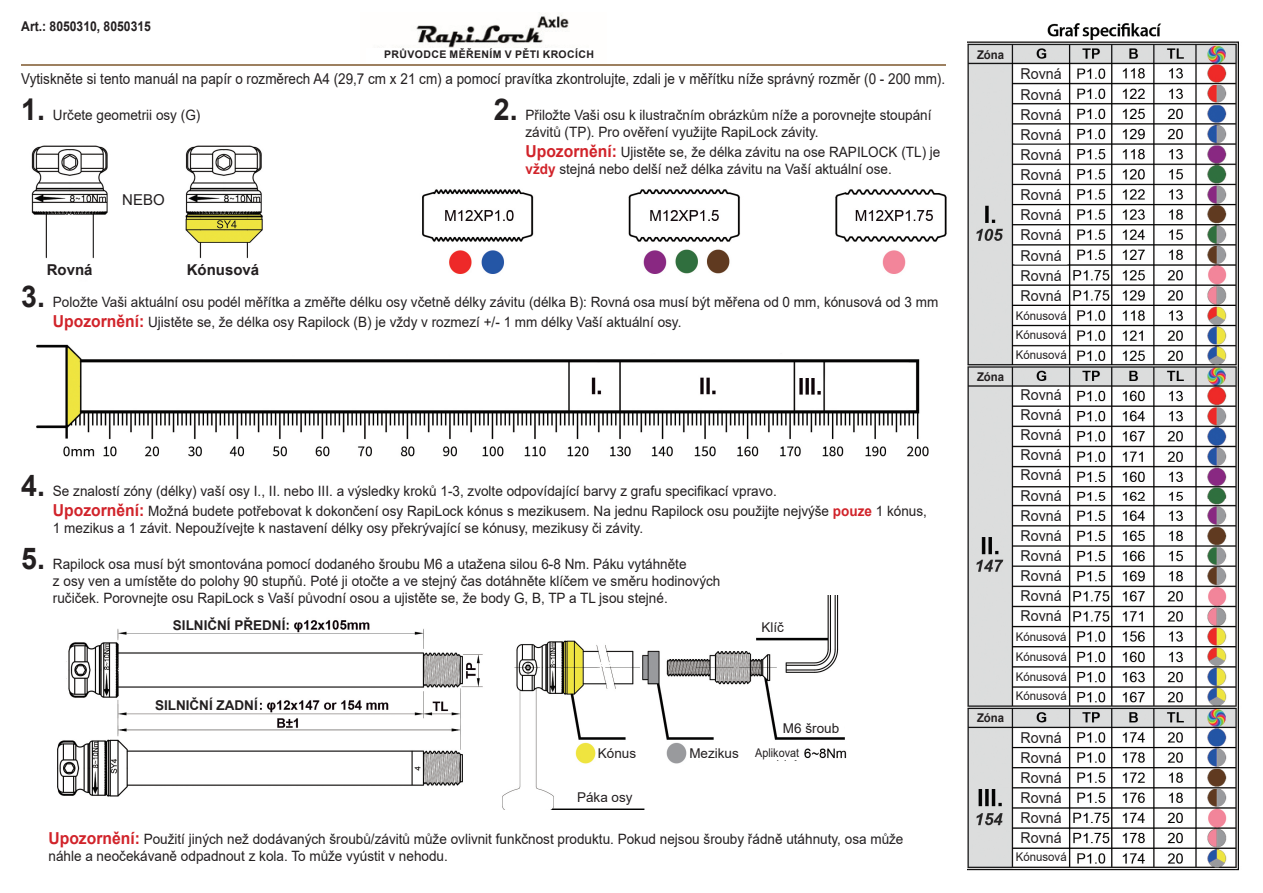
<style>
.page{position:relative;width:1263px;height:893px;background:#fff}
.page>*{position:absolute;margin:0;border:0;box-sizing:border-box;transform-origin:0 0}
.t1{font:15px "Arial";color:#231f20;scale:.95 1}
.t2{font:15px "Arial";color:#231f20;scale:.9 1}
.t3{font:700 15px "Arial";color:#231f20}
.t4{font:15px "Arial";color:#231f20}
.t5{font:14.25px/17.1px "Arial";color:#231f20;scale:.95 1}
.t6{font:700 13.5px "Arial";color:#231f20}
.t7{font:13.5px "Arial";color:#231f20}
.t8{font:700 13.5px "Arial";color:#231f20;scale:.9 1}
.t9{font:12px "Arial";color:#231f20;scale:.95 1}
.t10{font:12px "Arial";color:#231f20;scale:.9 1}
.t11{font:700 12px "Arial";color:#231f20;scale:.95 1}
.t12{font:700 10.5px "Arial";letter-spacing:.035em;color:#231f20}
.s1{font-weight:700;font-size:30px}
.s2{font-weight:700;font-size:16.5px;color:#d1232a}
.s3{font-weight:700;color:#d1232a}
.s4{font-size:13.5px}
</style>
<div class="page">
<img style="left:57px;top:596px;width:790px;height:213px">
<div style="left:167px;top:615px;width:119px;height:17px;background:#fff"></div>
<div style="left:141px;top:695px;width:118px;height:17px;background:#fff"></div>
<div style="left:575px;top:791px;width:77px;height:14px;background:#fff"></div>
<div style="left:596px;top:746px;width:47px;height:15px;background:#fff"></div>
<div style="left:759px;top:620px;width:56px;height:14px;background:#fff"></div>
<div style="left:781px;top:720px;width:63px;height:14px;background:#fff"></div>
<div style="left:689px;top:746px;width:56px;height:15px;background:#fff"></div>
<div style="left:753px;top:746px;width:47px;height:14px;background:#fff"></div>
<img style="left:31px;top:145px;width:232px;height:114px">
<div style="left:125px;top:188px;width:39px;height:30px;background:#fff"></div>
<img style="left:36px;top:344px;width:893px;height:113px">
<img style="left:422px;top:189px;width:525px;height:85px">
<img style="left:967px;top:23px;width:272px;height:847px">
<img style="left:400px;top:15px;width:169px;height:33px">
<hr style="left:21px;top:64px;width:924px;height:1px;background:#9d8060">
<p class="t8" style="left:21px;top:17px;width:146px">Art.: 8050310, 8050315</p>
<p class="t12" style="left:384px;top:47px;width:211px">PRŮVODCE MĚŘENÍM V PĚTI KROCÍCH</p>
<p class="t2" style="left:21px;top:69px;width:1028px">Vytiskněte si tento manuál na papír o rozměrech A4 (29,7 cm x 21 cm) a pomocí pravítka zkontrolujte, zdali je v měřítku níže správný rozměr (0 - 200 mm).</p>
<p class="t5" style="left:21px;top:107px;width:190px"><span class="s1">1.</span> Určete geometrii osy (G)</p>
<p class="t5" style="left:525px;top:107px;width:429px;text-indent:-32px"><span class="s1">2.</span> Přiložte Vaši osu k ilustračním obrázkům níže a porovnejte stoupání závitů (TP). Pro ověření využijte RapiLock závity.</p>
<p class="t5" style="left:525px;top:144px;width:438px"><span class="s2">Upozornění:</span> Ujistěte se, že délka závitu na ose RAPILOCK (TL) je <span class="s3">vždy</span> stejná nebo delší než délka závitu na Vaší aktuální ose.</p>
<p class="t4" style="left:122px;top:190px;width:44px">NEBO</p>
<p class="t3" style="left:47px;top:259px;width:47px">Rovná</p>
<p class="t3" style="left:187px;top:259px;width:74px">Kónusová</p>
<p class="t5" style="left:53px;top:292px;width:933px;line-height:19.8px;text-indent:-32px"><span class="s1">3.</span> Položte Vaši aktuální osu podél měřítka a změřte délku osy včetně délky závitu (délka B): Rovná osa musí být měřena od 0 mm, kónusová od 3 mm<br><span class="s2">Upozornění:</span> Ujistěte se, že délka osy Rapilock (B) je vždy v rozmezí +/- 1 mm délky Vaší aktuální osy.</p>
<p class="t5" style="left:53px;top:481px;width:921px;line-height:19.8px;text-indent:-32px"><span class="s1">4.</span> Se znalostí zóny (délky) vaší osy I., II. nebo III. a výsledky kroků 1-3, zvolte odpovídající barvy z grafu specifikací vpravo.<br><span class="s2">Upozornění:</span> Možná budete potřebovat k dokončení osy RapiLock kónus s mezikusem. Na jednu Rapilock osu použijte nejvýše <span class="s3">pouze</span> 1 kónus,</p>
<p class="t5" style="left:53px;top:519px;width:623px">1 mezikus a 1 závit. Nepoužívejte k nastavení délky osy překrývající se kónusy, mezikusy či závity.</p>
<p class="t5" style="left:53px;top:555px;width:704px;text-indent:-32px"><span class="s1">5.</span> Rapilock osa musí být smontována pomocí dodaného šroubu M6 a utažena silou 6-8 Nm. Páku vytáhněte<br>z osy ven a umístěte do polohy 90 stupňů. Poté ji otočte a ve stejný čas dotáhněte klíčem ve směru hodinových ručiček. Porovnejte osu RapiLock s Vaší původní osou a ujistěte se, že body G, B, TP a TL jsou stejné.</p>
<p class="t6" style="left:173px;top:615px;width:114px">SILNIČNÍ PŘEDNÍ</p>
<p class="t6" style="left:155px;top:696px;width:104px">SILNIČNÍ ZADNÍ</p>
<p class="t7" style="left:598px;top:744px;width:40px">Kónus</p>
<p class="t7" style="left:577px;top:788px;width:57px">Páka osy</p>
<p class="t7" style="left:761px;top:618px;width:24px">Klíč</p>
<p class="t7" style="left:783px;top:719px;width:58px">M6 šroub</p>
<p class="t10" style="left:689px;top:745px;width:123px"><span class="s4">Mezikus</span> Aplikovat</p>
<p class="t5" style="left:48px;top:830px;width:901px"><span class="s2">Upozornění:</span> Použití jiných než dodávaných šroubů/závitů může ovlivnit funkčnost produktu. Pokud nejsou šrouby řádně utáhnuty, osa může náhle a neočekávaně odpadnout z kola. To může vyústit v nehodu.</p>
<p class="t11" style="left:977px;top:46px;width:30px">Zóna</p>
<p class="t11" style="left:977px;top:368px;width:30px">Zóna</p>
<p class="t11" style="left:977px;top:709px;width:30px">Zóna</p>
<p class="t1" style="left:1020px;top:64px;width:45px">Rovná</p>
<p class="t1" style="left:1020px;top:84px;width:45px">Rovná</p>
<p class="t1" style="left:1020px;top:104px;width:45px">Rovná</p>
<p class="t1" style="left:1020px;top:124px;width:45px">Rovná</p>
<p class="t1" style="left:1020px;top:144px;width:45px">Rovná</p>
<p class="t1" style="left:1020px;top:165px;width:45px">Rovná</p>
<p class="t1" style="left:1020px;top:185px;width:45px">Rovná</p>
<p class="t1" style="left:1020px;top:205px;width:45px">Rovná</p>
<p class="t1" style="left:1020px;top:225px;width:45px">Rovná</p>
<p class="t1" style="left:1020px;top:245px;width:45px">Rovná</p>
<p class="t1" style="left:1020px;top:265px;width:45px">Rovná</p>
<p class="t1" style="left:1020px;top:285px;width:45px">Rovná</p>
<p class="t9" style="left:1016px;top:307px;width:55px">Kónusová</p>
<p class="t9" style="left:1016px;top:327px;width:55px">Kónusová</p>
<p class="t9" style="left:1016px;top:347px;width:55px">Kónusová</p>
<p class="t1" style="left:1020px;top:384px;width:45px">Rovná</p>
<p class="t1" style="left:1020px;top:405px;width:45px">Rovná</p>
<p class="t1" style="left:1020px;top:425px;width:45px">Rovná</p>
<p class="t1" style="left:1020px;top:445px;width:45px">Rovná</p>
<p class="t1" style="left:1020px;top:465px;width:45px">Rovná</p>
<p class="t1" style="left:1020px;top:485px;width:45px">Rovná</p>
<p class="t1" style="left:1020px;top:505px;width:45px">Rovná</p>
<p class="t1" style="left:1020px;top:525px;width:45px">Rovná</p>
<p class="t1" style="left:1020px;top:545px;width:45px">Rovná</p>
<p class="t1" style="left:1020px;top:565px;width:45px">Rovná</p>
<p class="t1" style="left:1020px;top:586px;width:45px">Rovná</p>
<p class="t1" style="left:1020px;top:606px;width:45px">Rovná</p>
<p class="t9" style="left:1016px;top:628px;width:55px">Kónusová</p>
<p class="t9" style="left:1016px;top:648px;width:55px">Kónusová</p>
<p class="t9" style="left:1016px;top:668px;width:55px">Kónusová</p>
<p class="t9" style="left:1016px;top:688px;width:55px">Kónusová</p>
<p class="t1" style="left:1020px;top:727px;width:45px">Rovná</p>
<p class="t1" style="left:1020px;top:747px;width:45px">Rovná</p>
<p class="t1" style="left:1020px;top:767px;width:45px">Rovná</p>
<p class="t1" style="left:1020px;top:787px;width:45px">Rovná</p>
<p class="t1" style="left:1020px;top:808px;width:45px">Rovná</p>
<p class="t1" style="left:1020px;top:827px;width:45px">Rovná</p>
<p class="t9" style="left:1016px;top:848px;width:55px">Kónusová</p>
</div>
